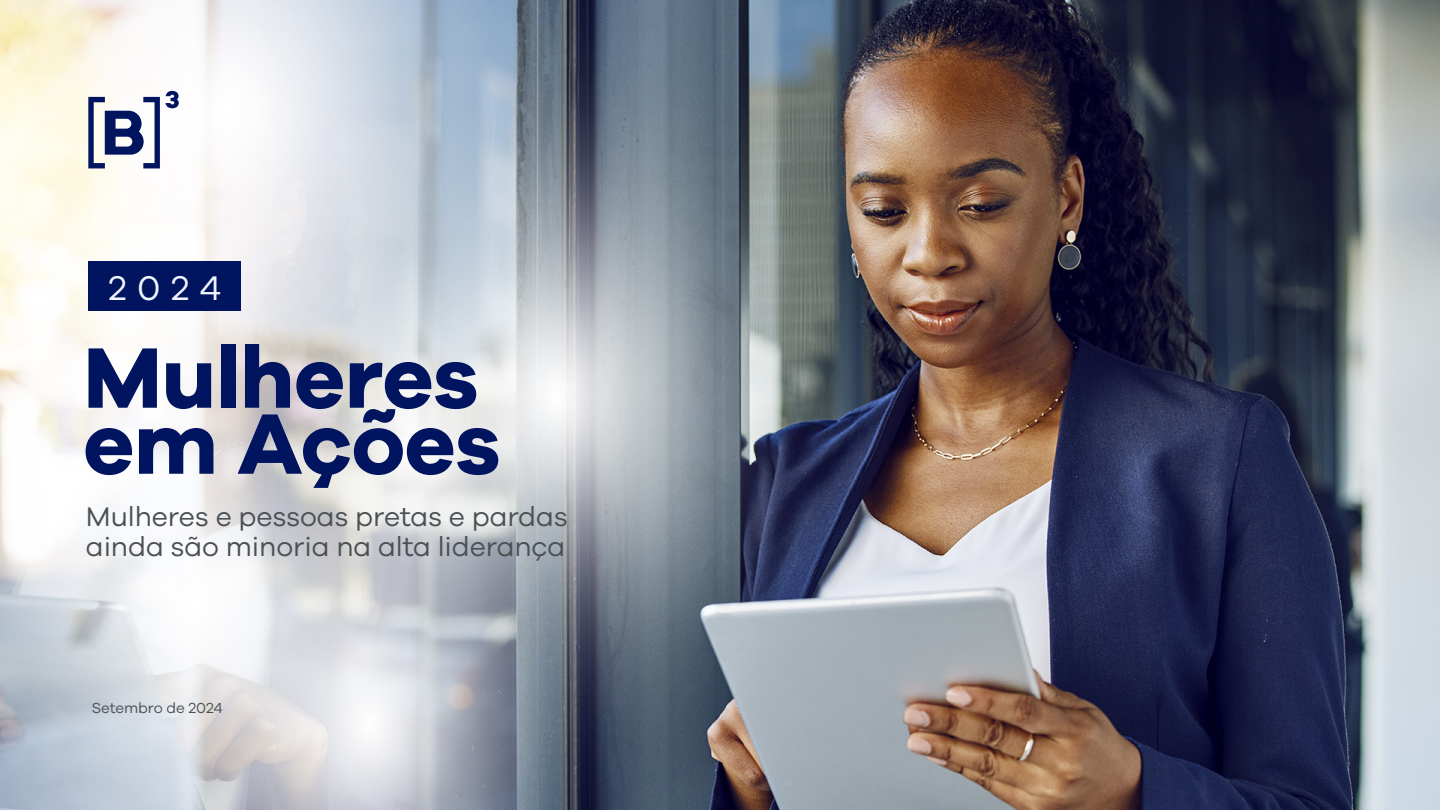
<style>
.page{position:relative;width:1440px;height:810px;background:#fff}
.page>*{position:absolute;margin:0;border:0;box-sizing:border-box;transform-origin:0 0}
.t1{font:700 88.5px/66px "Galano Grotesque";letter-spacing:-.005em;color:#00145f}
.t2{font:35.25px "Galano Grotesque";color:#f0f5ff}
.t3{font:27.75px/30px "Galano Grotesque";letter-spacing:-.005em;color:#4b5055}
.t4{font:15px "Galano Grotesque";letter-spacing:-.005em;color:#4b5055}
</style>
<div class="page">
<img style="left:0;top:0;width:1440px;height:810px">
<div style="left:88px;top:262px;width:153px;height:49px;background:#00145f"></div>
<svg style="left:88px;top:91px;width:91px;height:77px"></svg>
<p class="t2" style="left:109px;top:267px;width:114px">2024</p>
<h1 class="t1" style="left:83px;top:342px;width:419px">Mulheres em Ações</h1>
<p class="t3" style="left:86px;top:501px;width:483px">Mulheres e pessoas pretas e pardas ainda são minoria na alta liderança</p>
<p class="t4" style="left:92px;top:699px;width:133px">Setembro de 2024</p>
</div>
